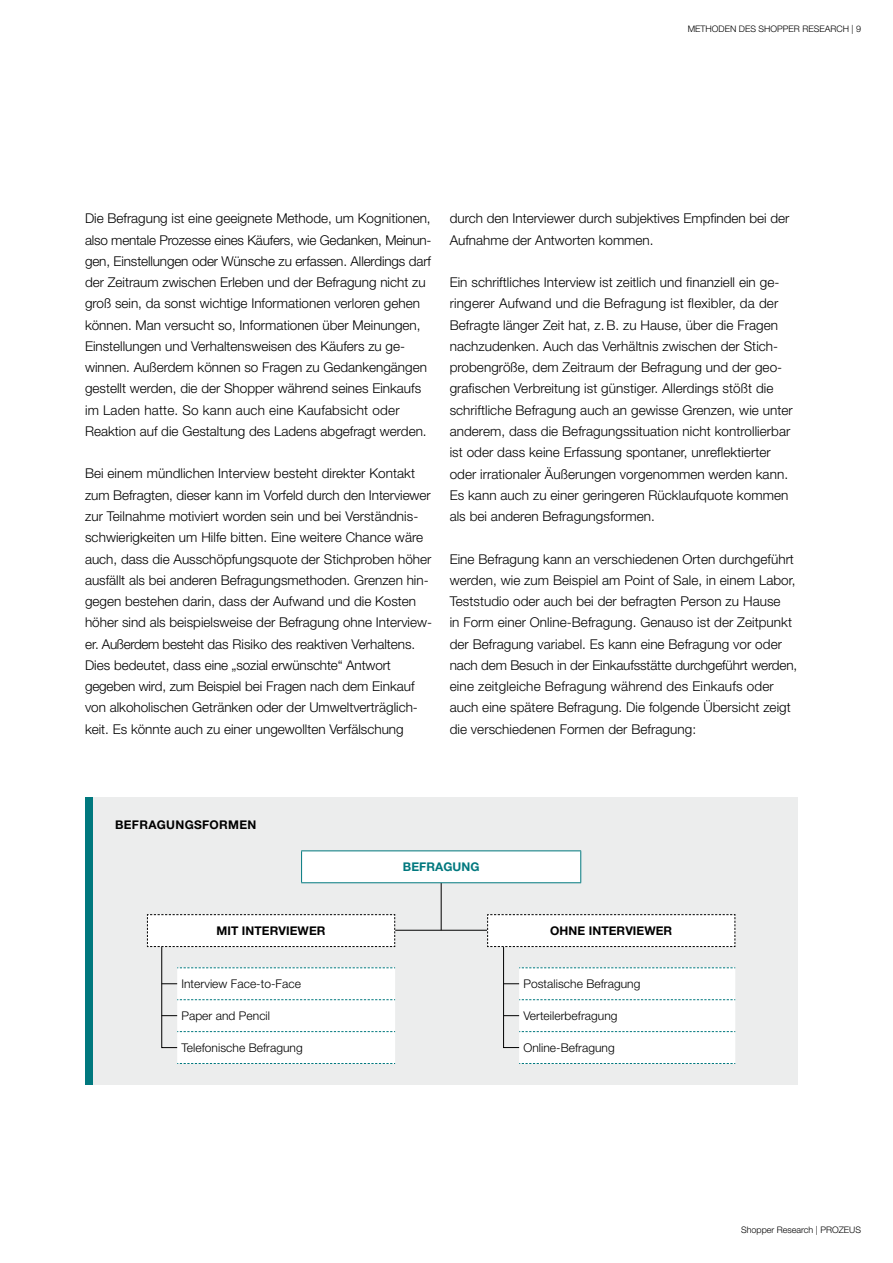
<style>
.page{position:relative;width:893px;height:1263px;background:#fff}
.page>*{position:absolute;margin:0;border:0;box-sizing:border-box;transform-origin:0 0}
.t1{font:300 13.5px/21.3px "Helvetica Neue LT Std";color:#000}
.t2{font:300 12px "Helvetica Neue LT Std";letter-spacing:.005em;color:#000}
.t3{font:700 12px "Helvetica Neue LT Std";letter-spacing:.005em;color:#000}
.t4{font:700 12px "Helvetica Neue LT Std";letter-spacing:.025em;color:#000}
.t5{font:700 12px "Helvetica Neue LT Std";letter-spacing:.005em;color:#00787e}
.t6{font:300 9px "Helvetica Neue LT Std";color:#000}
</style>
<div class="page">
<div style="left:85px;top:797px;width:712px;height:287px;background:#eceded"></div>
<div style="left:85px;top:797px;width:7px;height:287px;background:#00787e"></div>
<hr style="left:441px;top:872px;width:1px;height:58px;background:#000">
<hr style="left:321px;top:930px;width:257px;height:1px;background:#000">
<div style="left:302px;top:851px;width:279px;height:32px;background:#fff"></div>
<hr style="left:301px;top:850px;width:280px;height:1px;background:#00787e">
<hr style="left:301px;top:851px;width:1px;height:31px;background:#00787e">
<hr style="left:580px;top:851px;width:1px;height:31px;background:#00787e">
<hr style="left:301px;top:882px;width:280px;height:1px;background:#00787e">
<svg style="left:147px;top:914px;width:248px;height:150px"></svg>
<svg style="left:487px;top:914px;width:249px;height:150px"></svg>
<p class="t6" style="left:688px;top:23px;width:175px">METHODEN DES SHOPPER RESEARCH | 9</p>
<p class="t1" style="left:85px;top:207px;width:347px">Die Befragung ist eine geeignete Methode, um Kognitionen, also mentale Prozesse eines Käufers, wie Gedanken, Meinun‑ gen, Einstellungen oder Wünsche zu erfassen. Allerdings darf der Zeitraum zwischen Erleben und der Befragung nicht zu groß sein, da sonst wichtige Informationen verloren gehen können. Man versucht so, Informationen über Meinungen, Einstellungen und Verhaltensweisen des Käufers zu ge‑ winnen. Außerdem können so Fragen zu Gedankengängen gestellt werden, die der Shopper während seines Einkaufs im Laden hatte. So kann auch eine Kaufabsicht oder Reaktion auf die Gestaltung des Ladens abgefragt werden.</p>
<p class="t1" style="left:85px;top:463px;width:349px">Bei einem mündlichen Interview besteht direkter Kontakt zum Befragten, dieser kann im Vorfeld durch den Interviewer zur Teilnahme motiviert worden sein und bei Verständnis&shy;schwierigkeiten um Hilfe bitten. Eine weitere Chance wäre auch, dass die Ausschöpfungsquote der Stichproben höher ausfällt als bei anderen Befragungsmethoden. Grenzen hin‑ gegen bestehen darin, dass der Aufwand und die Kosten höher sind als beispielsweise der Befragung ohne Interview&shy;er. Außerdem besteht das Risiko des reaktiven Verhaltens.<br>Dies bedeutet, dass eine „sozial erwünschte“ Antwort gegeben wird, zum Beispiel bei Fragen nach dem Einkauf von alkoholischen Getränken oder der Umweltverträglich&shy;keit. Es könnte auch zu einer ungewollten Verfälschung</p>
<p class="t1" style="left:450px;top:208px;width:341px">durch den Interviewer durch subjektives Empfinden bei der<br>Aufnahme der Antworten kommen.</p>
<p class="t1" style="left:450px;top:271px;width:345px">Ein schriftliches Interview ist zeitlich und finanziell ein ge‑ ringerer Aufwand und die Befragung ist flexibler, da der Befragte länger Zeit hat, z.B. zu Hause, über die Fragen nachzudenken. Auch das Verhältnis zwischen der Stich&shy;probengröße, dem Zeitraum der Befragung und der geo‑ grafischen Verbreitung ist günstiger. Allerdings stößt die schriftliche Befragung auch an gewisse Grenzen, wie unter anderem, dass die Befragungssituation nicht kontrollierbar ist oder dass keine Erfassung spontaner, unreflektierter oder irrationaler Äußerungen vorgenommen werden kann.<br>Es kann auch zu einer geringeren Rücklaufquote kommen als bei anderen Befragungsformen.</p>
<p class="t1" style="left:450px;top:548px;width:349px">Eine Befragung kann an verschiedenen Orten durchgeführt werden, wie zum Beispiel am Point of Sale, in einem Labor, Teststudio oder auch bei der befragten Person zu Hause<br>in Form einer Online-Befragung. Genauso ist der Zeitpunkt der Befragung variabel. Es kann eine Befragung vor oder nach dem Besuch in der Einkaufsstätte durchgeführt werden, eine zeitgleiche Befragung während des Einkaufs oder auch eine spätere Befragung. Die folgende Übersicht zeigt die verschiedenen Formen der Befragung:</p>
<p class="t4" style="left:115px;top:817px;width:143px">BEFRAGUNGSFORMEN</p>
<p class="t3" style="left:217px;top:923px;width:110px">MIT INTERVIEWER</p>
<p class="t2" style="left:181px;top:976px;width:121px">Interview Face-to-Face</p>
<p class="t2" style="left:181px;top:1008px;width:90px">Paper and Pencil</p>
<p class="t2" style="left:181px;top:1040px;width:123px">Telefonische Befragung</p>
<p class="t5" style="left:403px;top:859px;width:78px">BEFRAGUNG</p>
<p class="t3" style="left:550px;top:923px;width:124px">OHNE INTERVIEWER</p>
<p class="t2" style="left:523px;top:976px;width:119px">Postalische Befragung</p>
<p class="t2" style="left:523px;top:1008px;width:96px">Verteilerbefragung</p>
<p class="t2" style="left:523px;top:1040px;width:93px">Online-Befragung</p>
<p class="t6" style="left:741px;top:1224px;width:122px">Shopper Research | PROZEUS</p>
</div>
